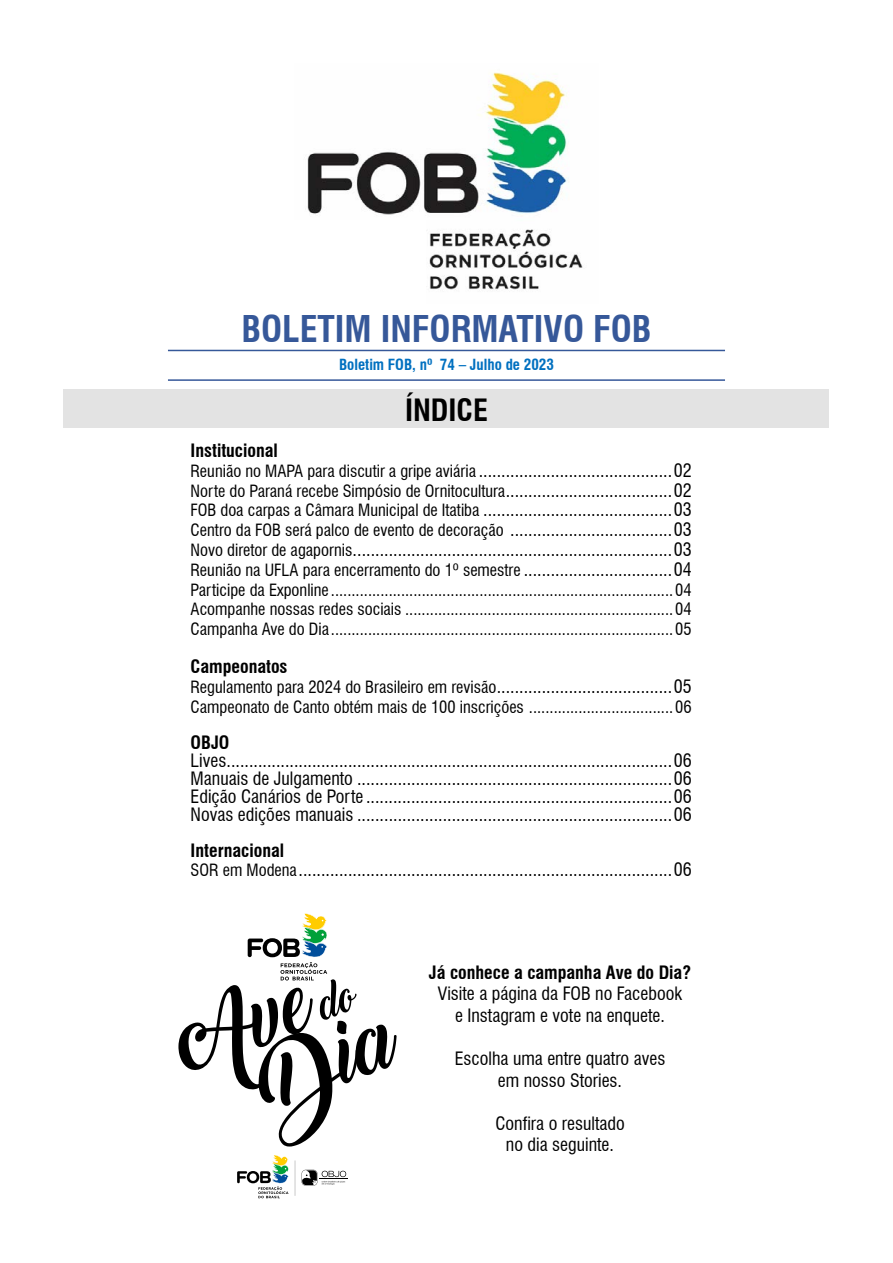
<style>
.page{position:relative;width:893px;height:1263px;background:#fff}
.page>*{position:absolute;margin:0;border:0;box-sizing:border-box;transform-origin:0 0}
.t1{font:700 condensed 36px "Swiss 721 BT";color:#365899}
.t2{font:700 condensed 30px "Swiss 721 BT";color:#000}
.t3{font:condensed 18px/19.8px "Swiss 721 BT";color:#000}
.t4{font:700 condensed 18px "Swiss 721 BT";color:#000}
.t5{font:condensed 16.5px/19.8px "Swiss 721 BT";color:#000;text-align:justify}
.t6{font:700 condensed 15px "Swiss 721 BT";color:#0070c0}
.s1{font-weight:700}
.s2{font-size:16.5px}
.s3{font-size:18px}
</style>
<div class="page">
<div style="left:64px;top:389px;width:765px;height:39px;background:#e3e3e3"></div>
<hr style="left:168px;top:350px;width:557px;height:1px;background:#365899">
<hr style="left:168px;top:379px;width:557px;height:2px;background:#365899">
<img style="left:307px;top:72px;width:276px;height:219px">
<div style="left:286px;top:220px;width:139px;height:83px;background:#fff"></div>
<svg style="left:237px;top:1155px;width:52px;height:43px"></svg>
<svg style="left:295px;top:1160px;width:1px;height:36px"></svg>
<svg style="left:302px;top:1170px;width:46px;height:16px"></svg>
<svg style="left:178px;top:913px;width:219px;height:233px"></svg>
<h1 class="t1" style="left:241px;top:307px;width:412px">BOLETIM INFORMATIVO FOB</h1>
<p class="t6" style="left:339px;top:356px;width:216px">Boletim FOB, nº 74 – Julho de 2023</p>
<h2 class="t2" style="left:405px;top:392px;width:84px">ÍNDICE</h2>
<p class="t3" style="left:191px;top:440px;width:502px"><span class="s1">Institucional<br></span><span class="s2">Reunião no MAPA para discutir a gripe aviária</span> ...........................................02</p>
<p class="t5" style="left:191px;top:481px;width:503px">Norte do Paraná recebe Simpósio de Ornitocultura<span class="s3">.....................................02</span></p>
<p class="t3" style="left:191px;top:500px;width:503px"><span class="s2">FOB doa carpas a Câmara Municipal de Itatiba</span> ..........................................03</p>
<p class="t5" style="left:191px;top:520px;width:502px">Centro da FOB será palco de evento de decoração <span class="s3">....................................03</span></p>
<p class="t3" style="left:191px;top:539px;width:502px"><span class="s2">Novo diretor de agapornis</span>.......................................................................03</p>
<p class="t5" style="left:191px;top:560px;width:503px">Reunião na UFLA para encerramento do 1º semestre <span class="s3">.................................04<br></span>Participe da Exponline ...................................................................................04<br>Acompanhe nossas redes sociais .................................................................04<br>Campanha Ave do Dia...................................................................................05</p>
<p class="t3" style="left:191px;top:656px;width:502px"><span class="s1">Campeonatos<br></span><span class="s2">Regulamento para 2024 do Brasileiro em revisão</span>.......................................05</p>
<p class="t5" style="left:191px;top:697px;width:503px">Campeonato de Canto obtém mais de 100 inscrições ...................................06</p>
<p class="t4" style="left:191px;top:731px;width:40px">OBJO</p>
<p class="t3" style="left:191px;top:751px;width:502px;line-height:18px;text-align:justify">Lives...................................................................................................06<br>Manuais de Julgamento ......................................................................06<br>Edição Canários de Porte ....................................................................06<br>Novas edições manuais ......................................................................06</p>
<p class="t3" style="left:191px;top:840px;width:502px"><span class="s1">Internacional<br></span><span class="s2">SOR em Modena</span>...................................................................................06</p>
<p class="t4" style="left:429px;top:961px;width:264px">Já conhece a campanha Ave do Dia?</p>
<p class="t3" style="left:438px;top:983px;width:246px;line-height:21.6px;text-align:center">Visite a página da FOB no Facebook e Instagram e vote na enquete.</p>
<p class="t3" style="left:455px;top:1048px;width:212px;line-height:21.6px;text-align:center">Escolha uma entre quatro aves em nosso Stories.</p>
<p class="t3" style="left:495px;top:1112px;width:131px;line-height:21.6px;text-align:center">Confira o resultado no dia seguinte.</p>
</div>
